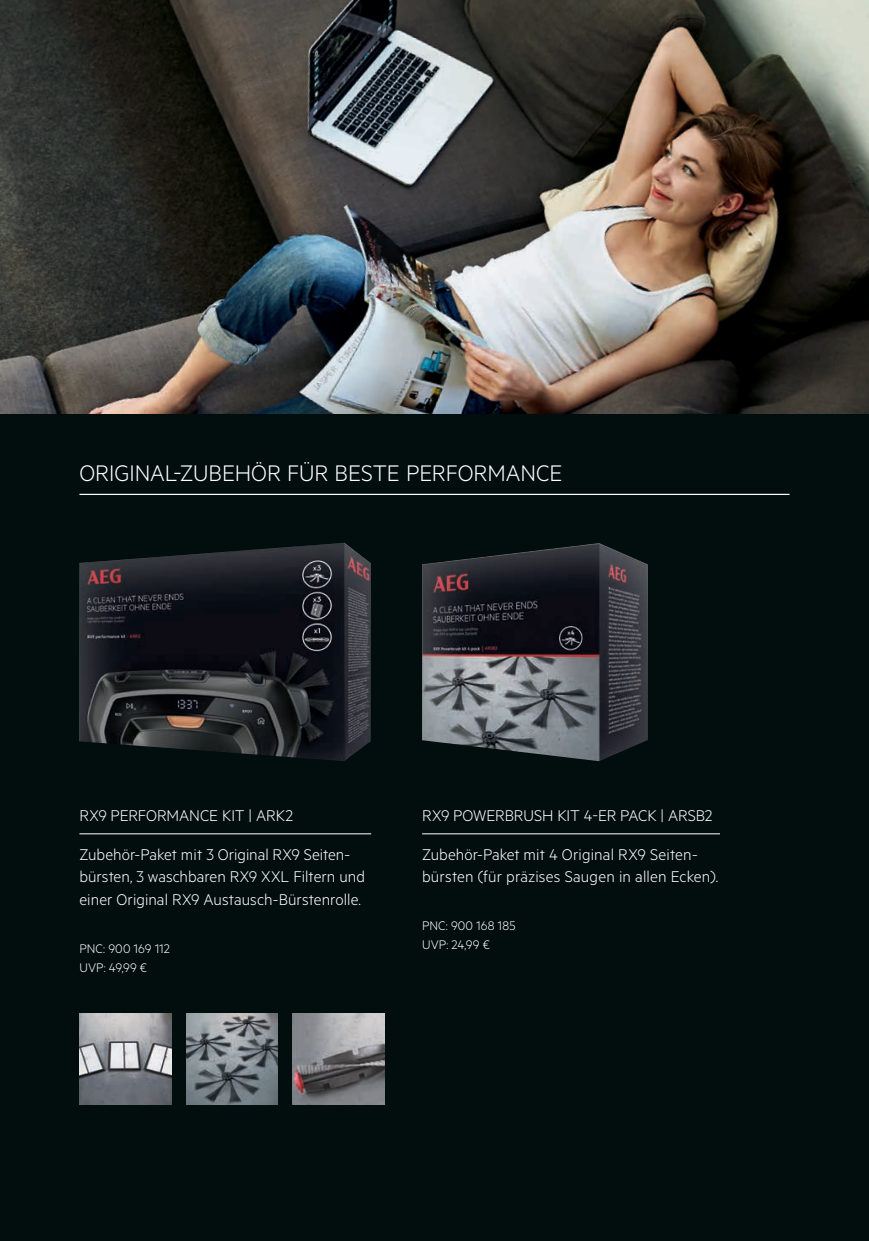
<style>
.page{position:relative;width:869px;height:1241px;background:#fff}
.page>*{position:absolute;margin:0;border:0;box-sizing:border-box;transform-origin:0 0}
.t1{font:300 25.38px "Metric";color:#fff}
.t2{font:300 17.5px/22.8px "Metric";color:#fff}
.t3{font:300 14px "Metric";letter-spacing:.01em;color:#fff}
</style>
<div class="page">
<div style="left:0;top:0;width:868px;height:1240px;background:#020d0d"></div>
<img style="left:1px;top:0;width:867px;height:413px">
<img style="left:79px;top:543px;width:291px;height:218px">
<img style="left:79px;top:1013px;width:92px;height:91px">
<img style="left:186px;top:1013px;width:92px;height:91px">
<img style="left:292px;top:1013px;width:92px;height:91px">
<hr style="left:79px;top:833px;width:292px;height:1px;background:#fff">
<hr style="left:422px;top:833px;width:297px;height:1px;background:#fff">
<img style="left:422px;top:543px;width:225px;height:218px">
<hr style="left:79px;top:493px;width:710px;height:2px;background:#fff">
<h1 class="t1" style="left:79px;top:458px;width:484px">ORIGINAL-ZUBEHÖR FÜR BESTE PERFORMANCE</h1>
<p class="t2" style="left:79px;top:803px;width:215px">RX9 PERFORMANCE KIT | ARK2</p>
<p class="t2" style="left:79px;top:841px;width:287px">Zubehör-Paket mit 3 Original RX9 Seiten&shy;bürsten, 3 waschbaren RX9 XXL Filtern und einer Original RX9 Austausch-Bürstenrolle.</p>
<p class="t2" style="left:422px;top:803px;width:292px">RX9 POWERBRUSH KIT 4-ER PACK | ARSB2</p>
<p class="t2" style="left:422px;top:841px;width:297px">Zubehör-Paket mit 4 Original RX9 Seiten&shy;bürsten (für präzises Saugen in allen Ecken).</p>
<p class="t3" style="left:422px;top:917px;width:95px">PNC: 900 168 185</p>
<p class="t3" style="left:79px;top:940px;width:92px">PNC: 900 169 112</p>
<p class="t3" style="left:422px;top:936px;width:69px">UVP: 24,99 €</p>
<p class="t3" style="left:79px;top:959px;width:69px">UVP: 49,99 €</p>
</div>
